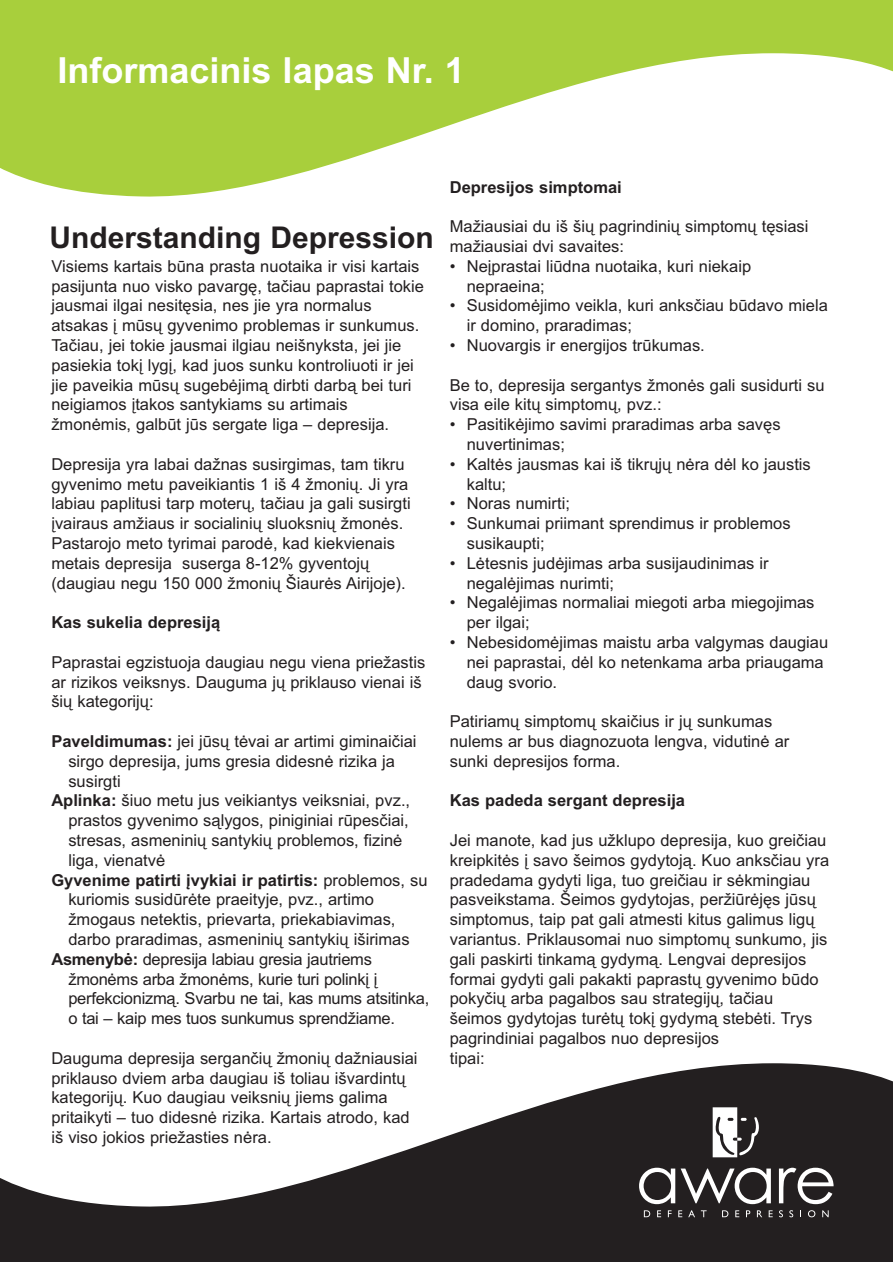
<style>
.page{position:relative;width:893px;height:1262px;background:#fff}
.page>*{position:absolute;margin:0;border:0;box-sizing:border-box;transform-origin:0 0}
.t1{font:700 36px "Arial";color:#fff}
.t2{font:700 30px "Arial";color:#231f20}
.t3{font:16.5px/19.8px "Arial";color:#231f20}
.t4{font:700 16.5px "Arial";color:#231f20}
.s1{font-weight:700}
.s2{font-weight:400}
</style>
<div class="page">
<svg style="left:0;top:0;width:892px;height:197px;fill:#a8cf3c"></svg>
<svg style="left:0;top:1063px;width:892px;height:199px;fill:#231f20"></svg>
<svg style="left:639px;top:1168px;width:131px;height:36px"></svg>
<svg style="left:778px;top:1168px;width:55px;height:36px"></svg>
<svg style="left:643px;top:1210px;width:7px;height:7px"></svg>
<svg style="left:657px;top:1210px;width:4px;height:7px"></svg>
<svg style="left:667px;top:1210px;width:4px;height:7px"></svg>
<svg style="left:678px;top:1210px;width:4px;height:7px"></svg>
<svg style="left:688px;top:1210px;width:18px;height:7px"></svg>
<svg style="left:721px;top:1210px;width:7px;height:7px"></svg>
<svg style="left:735px;top:1210px;width:4px;height:7px"></svg>
<svg style="left:745px;top:1210px;width:5px;height:7px"></svg>
<svg style="left:756px;top:1210px;width:6px;height:7px"></svg>
<svg style="left:768px;top:1210px;width:4px;height:7px"></svg>
<svg style="left:778px;top:1210px;width:4px;height:7px"></svg>
<svg style="left:789px;top:1210px;width:4px;height:7px"></svg>
<svg style="left:807px;top:1210px;width:8px;height:7px"></svg>
<svg style="left:822px;top:1210px;width:6px;height:7px"></svg>
<svg style="left:712px;top:1107px;width:47px;height:50px"></svg>
<h1 class="t1" style="left:57px;top:57px;width:409px">Informacinis lapas Nr. 1</h1>
<h2 class="t2" style="left:49px;top:226px;width:386px">Understanding Depression</h2>
<p class="t3" style="left:51px;top:258px;width:374px">Visiems kartais būna prasta nuotaika ir visi kartais pasijunta nuo visko pavargę, tačiau paprastai tokie jausmai ilgai nesitęsia, nes jie yra normalus atsakas į mūsų gyvenimo problemas ir sunkumus.<br>Tačiau, jei tokie jausmai ilgiau neišnyksta, jei jie pasiekia tokį lygį, kad juos sunku kontroliuoti ir jei jie paveikia mūsų sugebėjimą dirbti darbą bei turi neigiamos įtakos santykiams su artimais žmonėmis, galbūt jūs sergate liga – depresija.</p>
<p class="t3" style="left:51px;top:456px;width:361px">Depresija yra labai dažnas susirgimas, tam tikru gyvenimo metu paveikiantis 1 iš 4 žmonių. Ji yra labiau paplitusi tarp moterų, tačiau ja gali susirgti įvairaus amžiaus ir socialinių sluoksnių žmonės.<br>Pastarojo meto tyrimai parodė, kad kiekvienais metais depresija suserga 8-12% gyventojų (daugiau negu 150 000 žmonių Šiaurės Airijoje).</p>
<p class="t4" style="left:51px;top:616px;width:170px">Kas sukelia depresiją</p>
<p class="t3" style="left:51px;top:654px;width:375px">Paprastai egzistuoja daugiau negu viena priežastis ar rizikos veiksnys. Dauguma jų priklauso vienai iš šių kategorijų:</p>
<p class="t3" style="left:51px;top:733px;width:366px"><span class="s1">Paveldimumas:</span> jei jūsų tėvai ar artimi giminaičiai</p>
<p class="t3" style="left:68px;top:753px;width:328px">sirgo depresija, jums gresia didesnė rizika ja</p>
<p class="t3" style="left:68px;top:772px;width:54px">susirgti</p>
<p class="t3" style="left:51px;top:792px;width:360px"><span class="s1">Aplinka:</span> šiuo metu jus veikiantys veiksniai, pvz.,</p>
<p class="t3" style="left:68px;top:812px;width:342px">prastos gyvenimo sąlygos, piniginiai rūpesčiai,</p>
<p class="t3" style="left:68px;top:832px;width:335px">stresas, asmeninių santykių problemos, fizinė</p>
<p class="t3" style="left:68px;top:852px;width:98px">liga, vienatvė</p>
<p class="t4" style="left:51px;top:874px;width:377px">Gyvenime patirti įvykiai ir patirtis: <span class="s2">problemos, su</span></p>
<p class="t3" style="left:68px;top:891px;width:307px">kuriomis susidūrėte praeityje, pvz., artimo</p>
<p class="t3" style="left:68px;top:911px;width:328px">žmogaus netektis, prievarta, priekabiavimas,</p>
<p class="t3" style="left:68px;top:931px;width:343px">darbo praradimas, asmeninių santykių iširimas</p>
<p class="t3" style="left:51px;top:951px;width:322px"><span class="s1">Asmenybė:</span> depresija labiau gresia jautriems</p>
<p class="t3" style="left:68px;top:970px;width:310px">žmonėms arba žmonėms, kurie turi polinkį į</p>
<p class="t3" style="left:68px;top:990px;width:362px">perfekcionizmą. Svarbu ne tai, kas mums atsitinka,</p>
<p class="t3" style="left:68px;top:1010px;width:328px">o tai – kaip mes tuos sunkumus sprendžiame.</p>
<p class="t3" style="left:51px;top:1050px;width:367px">Dauguma depresija sergančių žmonių dažniausiai priklauso dviem arba daugiau iš toliau išvardintų kategorijų. Kuo daugiau veiksnių jiems galima pritaikyti – tuo didesnė rizika. Kartais atrodo, kad iš viso jokios priežasties nėra.</p>
<p class="t4" style="left:449px;top:181px;width:173px">Depresijos simptomai</p>
<p class="t3" style="left:449px;top:218px;width:360px">Mažiausiai du iš šių pagrindinių simptomų tęsiasi mažiausiai dvi savaites:</p>
<p class="t3" style="left:466px;top:258px;width:286px;text-indent:-17px">• Neįprastai liūdna nuotaika, kuri niekaip nepraeina;</p>
<p class="t3" style="left:466px;top:297px;width:362px;text-indent:-17px">• Susidomėjimo veikla, kuri anksčiau būdavo miela ir domino, praradimas;</p>
<p class="t3" style="left:449px;top:337px;width:256px">• Nuovargis ir energijos trūkumas.</p>
<p class="t3" style="left:449px;top:376px;width:376px">Be to, depresija sergantys žmonės gali susidurti su visa eile kitų simptomų, pvz.:</p>
<p class="t3" style="left:466px;top:416px;width:315px;text-indent:-17px">• Pasitikėjimo savimi praradimas arba savęs nuvertinimas;</p>
<p class="t3" style="left:466px;top:456px;width:345px;text-indent:-17px">• Kaltės jausmas kai iš tikrųjų nėra dėl ko jaustis kaltu;</p>
<p class="t3" style="left:449px;top:495px;width:122px">• Noras numirti;</p>
<p class="t3" style="left:466px;top:515px;width:325px;text-indent:-17px">• Sunkumai priimant sprendimus ir problemos susikaupti;</p>
<p class="t3" style="left:466px;top:555px;width:303px;text-indent:-17px">• Lėtesnis judėjimas arba susijaudinimas ir negalėjimas nurimti;</p>
<p class="t3" style="left:466px;top:594px;width:349px;text-indent:-17px">• Negalėjimas normaliai miegoti arba miegojimas per ilgai;</p>
<p class="t3" style="left:466px;top:634px;width:363px;text-indent:-17px">• Nebesidomėjimas maistu arba valgymas daugiau nei paprastai, dėl ko netenkama arba priaugama daug svorio.</p>
<p class="t3" style="left:449px;top:713px;width:341px">Patiriamų simptomų skaičius ir jų sunkumas nulems ar bus diagnozuota lengva, vidutinė ar sunki depresijos forma.</p>
<p class="t4" style="left:449px;top:795px;width:237px">Kas padeda sergant depresija</p>
<p class="t3" style="left:449px;top:832px;width:381px">Jei manote, kad jus užklupo depresija, kuo greičiau kreipkitės į savo šeimos gydytoją. Kuo anksčiau yra pradedama gydyti liga, tuo greičiau ir sėkmingiau pasveikstama. Šeimos gydytojas, peržiūrėjęs jūsų simptomus, taip pat gali atmesti kitus galimus ligų variantus. Priklausomai nuo simptomų sunkumo, jis gali paskirti tinkamą gydymą. Lengvai depresijos formai gydyti gali pakakti paprastų gyvenimo būdo pokyčių arba pagalbos sau strategijų, tačiau šeimos gydytojas turėtų tokį gydymą stebėti. Trys pagrindiniai pagalbos nuo depresijos<br>tipai:</p>
</div>
